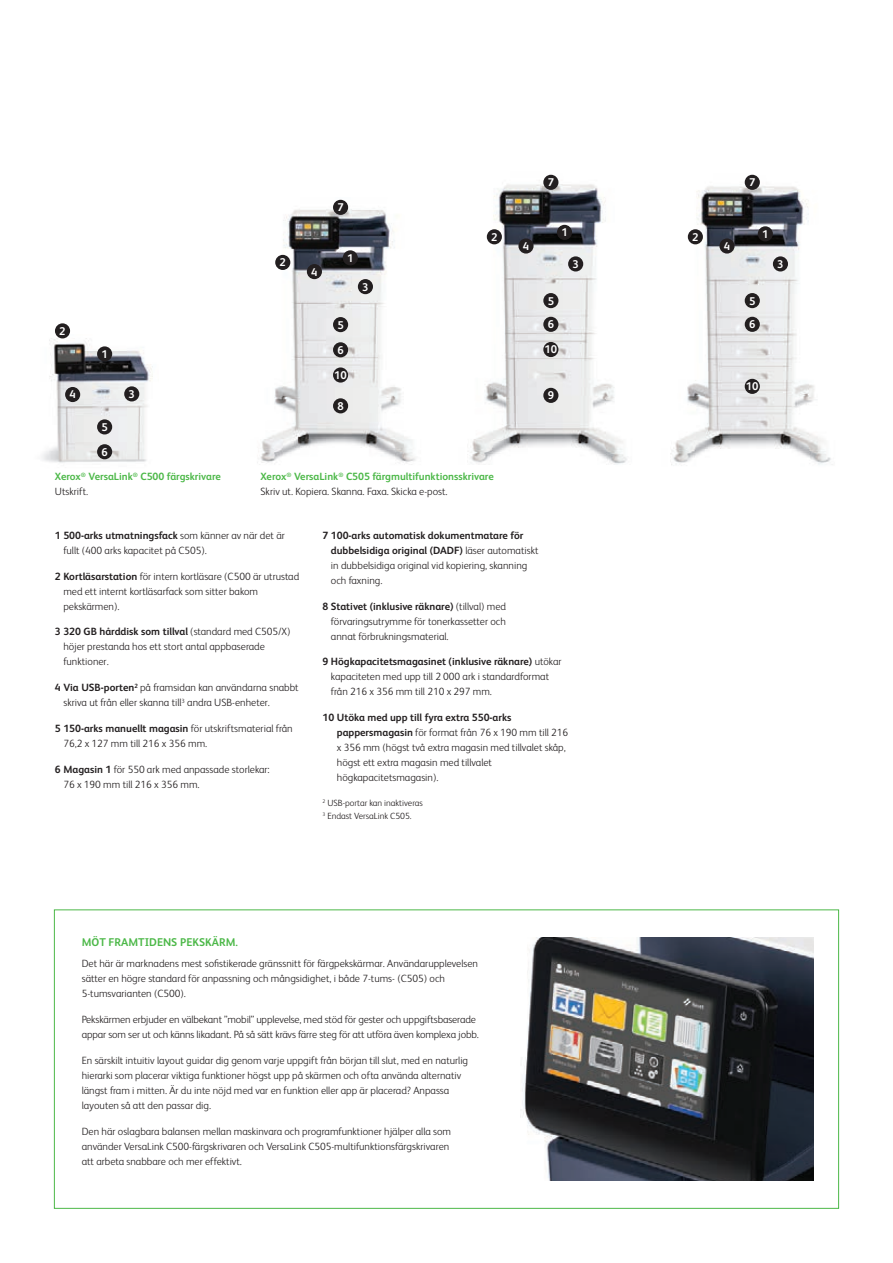
<style>
.page{position:relative;width:893px;height:1263px;background:#fff}
.page>*{position:absolute;margin:0;border:0;box-sizing:border-box;transform-origin:0 0}
.t1{font:700 11.25px "Xerox Sans";color:#fff}
.t2{font:700 11.25px "Xerox Sans";color:#4cb848}
.t3{font:300 10.5px/15px "Xerox Sans";color:#231f20}
.t4{font:700 10.5px/15px "Xerox Sans";color:#4cb848}
.t5{font:300 9px/13.5px "Xerox Sans";color:#231f20}
.s1{font-weight:300;color:#231f20}
.s2{font-weight:700}
</style>
<div class="page">
<img style="left:521px;top:937px;width:292px;height:244px">
<img style="left:42px;top:334px;width:111px;height:129px">
<img style="left:257px;top:199px;width:159px;height:264px">
<img style="left:468px;top:174px;width:365px;height:291px">
<div style="left:97px;top:346px;width:15px;height:15px;background:#231f20;border-radius:50%"></div>
<div style="left:97px;top:419px;width:15px;height:15px;background:#231f20;border-radius:50%"></div>
<div style="left:773px;top:256px;width:15px;height:15px;background:#231f20;border-radius:50%"></div>
<div style="left:568px;top:256px;width:15px;height:15px;background:#231f20;border-radius:50%"></div>
<div style="left:358px;top:279px;width:15px;height:15px;background:#231f20;border-radius:50%"></div>
<div style="left:124px;top:386px;width:15px;height:15px;background:#231f20;border-radius:50%"></div>
<div style="left:333px;top:367px;width:15px;height:16px;background:#231f20;border-radius:50%"></div>
<div style="left:543px;top:342px;width:15px;height:15px;background:#231f20;border-radius:50%"></div>
<div style="left:333px;top:342px;width:15px;height:15px;background:#231f20;border-radius:50%"></div>
<div style="left:543px;top:317px;width:15px;height:15px;background:#231f20;border-radius:50%"></div>
<div style="left:745px;top:317px;width:15px;height:15px;background:#231f20;border-radius:50%"></div>
<div style="left:333px;top:317px;width:15px;height:15px;background:#231f20;border-radius:50%"></div>
<div style="left:543px;top:293px;width:15px;height:15px;background:#231f20;border-radius:50%"></div>
<div style="left:745px;top:293px;width:15px;height:15px;background:#231f20;border-radius:50%"></div>
<div style="left:333px;top:200px;width:15px;height:15px;background:#231f20;border-radius:50%"></div>
<div style="left:543px;top:175px;width:15px;height:15px;background:#231f20;border-radius:50%"></div>
<div style="left:745px;top:175px;width:15px;height:15px;background:#231f20;border-radius:50%"></div>
<div style="left:343px;top:250px;width:15px;height:15px;background:#231f20;border-radius:50%"></div>
<div style="left:557px;top:225px;width:15px;height:15px;background:#231f20;border-radius:50%"></div>
<div style="left:758px;top:226px;width:15px;height:15px;background:#231f20;border-radius:50%"></div>
<div style="left:719px;top:238px;width:16px;height:16px;background:#231f20;border-radius:50%"></div>
<div style="left:518px;top:238px;width:16px;height:16px;background:#231f20;border-radius:50%"></div>
<div style="left:307px;top:264px;width:15px;height:15px;background:#231f20;border-radius:50%"></div>
<div style="left:688px;top:229px;width:15px;height:15px;background:#231f20;border-radius:50%"></div>
<div style="left:487px;top:229px;width:15px;height:15px;background:#231f20;border-radius:50%"></div>
<div style="left:275px;top:255px;width:15px;height:15px;background:#231f20;border-radius:50%"></div>
<div style="left:55px;top:323px;width:15px;height:15px;background:#231f20;border-radius:50%"></div>
<div style="left:97px;top:444px;width:15px;height:15px;background:#231f20;border-radius:50%"></div>
<div style="left:333px;top:398px;width:15px;height:15px;background:#231f20;border-radius:50%"></div>
<div style="left:543px;top:388px;width:15px;height:15px;background:#231f20;border-radius:50%"></div>
<div style="left:745px;top:379px;width:15px;height:15px;background:#231f20;border-radius:50%"></div>
<div style="left:65px;top:387px;width:15px;height:15px;background:#231f20;border-radius:50%"></div>
<p class="t1" style="left:59px;top:323px;width:8px">2</p>
<p class="t1" style="left:69px;top:387px;width:8px">4</p>
<p class="t1" style="left:101px;top:346px;width:8px">1</p>
<p class="t1" style="left:101px;top:419px;width:8px">5</p>
<p class="t1" style="left:101px;top:444px;width:8px">6</p>
<p class="t1" style="left:129px;top:386px;width:8px">3</p>
<p class="t1" style="left:280px;top:255px;width:8px">2</p>
<p class="t1" style="left:311px;top:264px;width:8px">4</p>
<p class="t1" style="left:337px;top:200px;width:8px">7</p>
<p class="t1" style="left:347px;top:250px;width:8px">1</p>
<p class="t1" style="left:362px;top:279px;width:8px">3</p>
<p class="t1" style="left:548px;top:175px;width:8px">7</p>
<p class="t1" style="left:749px;top:175px;width:8px">7</p>
<p class="t1" style="left:561px;top:225px;width:8px">1</p>
<p class="t1" style="left:762px;top:226px;width:8px">1</p>
<p class="t1" style="left:491px;top:229px;width:8px">2</p>
<p class="t1" style="left:692px;top:229px;width:8px">2</p>
<p class="t1" style="left:523px;top:238px;width:8px">4</p>
<p class="t1" style="left:724px;top:238px;width:8px">4</p>
<p class="t1" style="left:572px;top:256px;width:8px">3</p>
<p class="t1" style="left:777px;top:256px;width:8px">3</p>
<p class="t1" style="left:548px;top:293px;width:8px">5</p>
<p class="t1" style="left:749px;top:293px;width:8px">5</p>
<p class="t1" style="left:337px;top:317px;width:8px">5</p>
<p class="t1" style="left:548px;top:317px;width:8px">6</p>
<p class="t1" style="left:749px;top:317px;width:8px">6</p>
<p class="t1" style="left:337px;top:342px;width:8px">6</p>
<p class="t1" style="left:545px;top:342px;width:14px">10</p>
<p class="t1" style="left:334px;top:367px;width:14px">10</p>
<p class="t1" style="left:337px;top:398px;width:8px">8</p>
<p class="t1" style="left:548px;top:388px;width:8px">9</p>
<p class="t1" style="left:746px;top:379px;width:14px">10</p>
<p class="t4" style="left:55px;top:469px;width:167px">Xerox<sup>®</sup> VersaLink<sup>®</sup> C500 färgskrivare<br><span class="s1">Utskrift.</span></p>
<p class="t4" style="left:261px;top:469px;width:235px">Xerox<sup>®</sup> VersaLink<sup>®</sup> C505 färgmultifunktionsskrivare<br><span class="s1">Skriv ut. Kopiera. Skanna. Faxa. Skicka e-post.</span></p>
<p class="t3" style="left:63px;top:527px;width:223px;text-indent:-8px"><span class="s2">1 500-arks utmatningsfack</span> som känner av när det är fullt (400 arks kapacitet på C505).</p>
<p class="t3" style="left:63px;top:568px;width:237px;text-indent:-8px"><span class="s2">2 Kortläsarstation</span> för intern kortläsare (C500 är utrustad med ett internt kortläsarfack som sitter bakom pekskärmen).</p>
<p class="t3" style="left:63px;top:624px;width:229px;text-indent:-8px"><span class="s2">3 320 GB hårddisk som tillval</span> (standard med C505/X) höjer prestanda hos ett stort antal appbaserade funktioner.</p>
<p class="t3" style="left:63px;top:680px;width:237px;text-indent:-8px"><span class="s2">4 Via USB-porten</span><sup>2</sup> på framsidan kan användarna snabbt skriva ut från eller skanna till<sup>3</sup> andra USB-enheter.</p>
<p class="t3" style="left:63px;top:720px;width:231px;text-indent:-8px"><span class="s2">5 150-arks manuellt magasin</span> för utskriftsmaterial från<br>76,2 x 127 mm till 216 x 356 mm.</p>
<p class="t3" style="left:63px;top:761px;width:208px;text-indent:-8px"><span class="s2">6 Magasin 1</span> för 550 ark med anpassade storlekar:<br>76 x 190 mm till 216 x 356 mm.</p>
<p class="t3" style="left:331px;top:527px;width:209px;text-indent:-8px"><span class="s2">7 100-arks automatisk dokumentmatare för dubbelsidiga original (DADF)</span> läser automatiskt in dubbelsidiga original vid kopiering, skanning och faxning.</p>
<p class="t3" style="left:331px;top:598px;width:177px;text-align:justify;text-indent:-8px"><span class="s2">8 Stativet (inklusive räknare)</span> (tillval) med förvaringsutrymme för tonerkassetter och annat förbrukningsmaterial.</p>
<p class="t3" style="left:331px;top:654px;width:232px;text-indent:-8px"><span class="s2">9 Högkapacitetsmagasinet (inklusive räknare)</span> utökar kapaciteten med upp till 2 000 ark i standardformat från 216 x 356 mm till 210 x 297 mm.</p>
<p class="t3" style="left:337px;top:710px;width:233px;text-indent:-14px"><span class="s2">10 Utöka med upp till fyra extra 550-arks pappersmagasin</span> för format från 76 x 190 mm till 216 x 356 mm (högst två extra magasin med tillvalet skåp, högst ett extra magasin med tillvalet högkapacitetsmagasin).</p>
<p class="t5" style="left:322px;top:795px;width:102px"><sup>2</sup> USB-portar kan inaktiveras<br><sup>3</sup> Endast VersaLink C505.</p>
<p class="t2" style="left:82px;top:934px;width:158px">MÖT FRAMTIDENS PEKSKÄRM.</p>
<p class="t3" style="left:82px;top:956px;width:398px">Det här är marknadens mest sofistikerade gränssnitt för färgpekskärmar. Användarupplevelsen sätter en högre standard för anpassning och mångsidighet, i både 7-tums- (C505) och<br>5-tumsvarianten (C500).</p>
<p class="t3" style="left:82px;top:1011px;width:399px">Pekskärmen erbjuder en välbekant ”mobil” upplevelse, med stöd för gester och uppgiftsbaserade appar som ser ut och känns likadant. På så sätt krävs färre steg för att utföra även komplexa jobb.</p>
<p class="t3" style="left:82px;top:1052px;width:388px">En särskilt intuitiv layout guidar dig genom varje uppgift från början till slut, med en naturlig hierarki som placerar viktiga funktioner högst upp på skärmen och ofta använda alternativ längst fram i mitten. Är du inte nöjd med var en funktion eller app är placerad? Anpassa layouten så att den passar dig.</p>
<p class="t3" style="left:82px;top:1123px;width:371px">Den här oslagbara balansen mellan maskinvara och programfunktioner hjälper alla som använder VersaLink C500-färgskrivaren och VersaLink C505-multifunktionsfärgskrivaren att arbeta snabbare och mer effektivt.</p>
</div>
